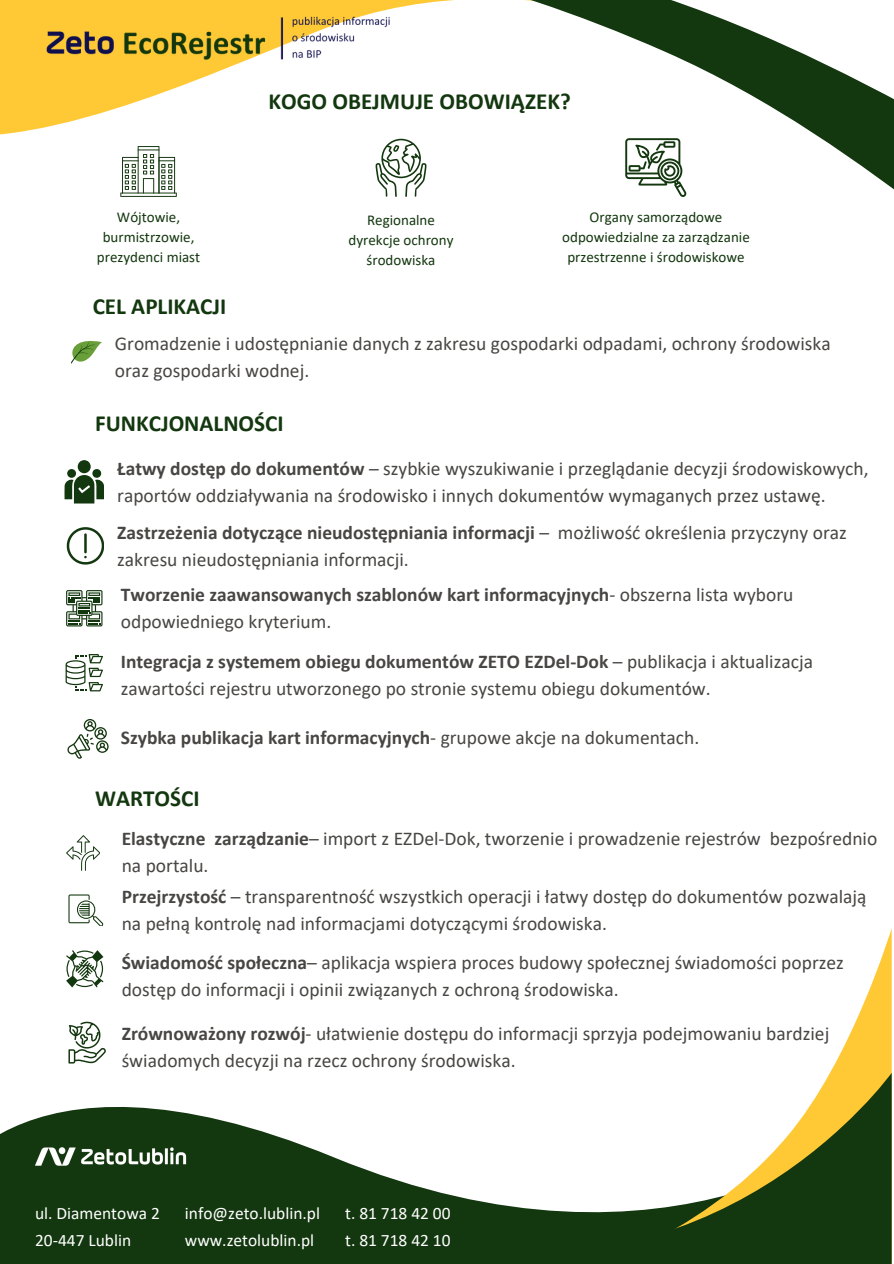
<style>
.page{position:relative;width:894px;height:1264px;background:#fff}
.page>*{position:absolute;margin:0;border:0;box-sizing:border-box;transform-origin:0 0}
.t1{font:700 23.1px "Calibri";color:#13370e}
.t2{font:19.5px/27px "Calibri";color:#474643}
.t3{font:700 19.5px/27px "Calibri";color:#474643}
.t4{font:17.4px/27px "Calibri";color:#fff}
.t5{font:15px/20.2px "Calibri";color:#13370e;text-align:center}
.s1{font-weight:700}
.s2{font-weight:400}
</style>
<div class="page">
<svg style="left:0;top:0;width:893px;height:185px"></svg>
<img style="left:0;top:0;width:433px;height:94px">
<svg style="left:830px;top:931px;width:61px;height:141px"></svg>
<svg style="left:0;top:1072px;width:891px;height:191px;fill:#13370e"></svg>
<img style="left:26px;top:1138px;width:169px;height:36px">
<svg style="left:120px;top:146px;width:56px;height:51px"></svg>
<svg style="left:375px;top:139px;width:51px;height:58px"></svg>
<svg style="left:625px;top:138px;width:61px;height:59px"></svg>
<svg style="left:71px;top:341px;width:30px;height:22px"></svg>
<div style="left:78px;top:460px;width:13px;height:13px;background:#13370e;border-radius:50%"></div>
<div style="left:67px;top:469px;width:9px;height:9px;background:#13370e;border-radius:50%"></div>
<div style="left:92px;top:469px;width:9px;height:9px;background:#13370e;border-radius:50%"></div>
<svg style="left:64px;top:475px;width:40px;height:28px"></svg>
<svg style="left:67px;top:527px;width:37px;height:37px"></svg>
<svg style="left:66px;top:590px;width:36px;height:36px"></svg>
<svg style="left:66px;top:654px;width:37px;height:37px"></svg>
<svg style="left:67px;top:719px;width:41px;height:39px"></svg>
<svg style="left:68px;top:894px;width:35px;height:32px"></svg>
<svg style="left:66px;top:950px;width:37px;height:37px"></svg>
<svg style="left:68px;top:1021px;width:38px;height:42px"></svg>
<svg style="left:66px;top:835px;width:34px;height:35px"></svg>
<h1 class="t1" style="left:268px;top:92px;width:304px">KOGO OBEJMUJE OBOWIĄZEK?</h1>
<p class="t5" style="left:97px;top:208px;width:105px">Wójtowie, burmistrzowie, prezydenci miast</p>
<p class="t5" style="left:348px;top:211px;width:106px">Regionalne dyrekcje ochrony środowiska</p>
<p class="t5" style="left:562px;top:208px;width:189px">Organy samorządowe odpowiedzialne za zarządzanie przestrzenne i środowiskowe</p>
<p class="t1" style="left:93px;top:296px;width:135px">CEL APLIKACJI</p>
<p class="t2" style="left:115px;top:332px;width:717px">Gromadzenie i udostępnianie danych z zakresu gospodarki odpadami, ochrony środowiska oraz gospodarki wodnej.</p>
<p class="t1" style="left:95px;top:413px;width:190px">FUNKCJONALNOŚCI</p>
<h1 class="t2" style="left:117px;top:456px;width:752px"><span class="s1">Łatwy dostęp do dokumentów</span> – szybkie wyszukiwanie i przeglądanie decyzji środowiskowych, raportów oddziaływania na środowisko i innych dokumentów wymaganych przez ustawę.</h1>
<p class="t2" style="left:117px;top:520px;width:731px"><span class="s1">Zastrzeżenia dotyczące nieudostępniania informacji</span> – możliwość określenia przyczyny oraz zakresu nieudostępniania informacji.</p>
<h2 class="t3" style="left:121px;top:582px;width:674px">Tworzenie zaawansowanych szablonów kart informacyjnych<span class="s2">- obszerna lista wyboru odpowiedniego kryterium.</span></h2>
<h1 class="t2" style="left:121px;top:649px;width:693px"><span class="s1">Integracja z systemem obiegu dokumentów ZETO EZDel-Dok</span> – publikacja i aktualizacja zawartości rejestru utworzonego po stronie systemu obiegu dokumentów.</h1>
<p class="t3" style="left:121px;top:725px;width:579px">Szybka publikacja kart informacyjnych<span class="s2">- grupowe akcje na dokumentach.</span></p>
<h2 class="t1" style="left:95px;top:788px;width:106px">WARTOŚCI</h2>
<p class="t2" style="left:122px;top:826px;width:757px"><span class="s1">Elastyczne zarządzanie</span>– import z EZDel-Dok, tworzenie i prowadzenie rejestrów bezpośrednio na portalu.</p>
<h2 class="t2" style="left:122px;top:884px;width:746px"><span class="s1">Przejrzystość</span> – transparentność wszystkich operacji i łatwy dostęp do dokumentów pozwalają na pełną kontrolę nad informacjami dotyczącymi środowiska.</h2>
<p class="t2" style="left:122px;top:950px;width:723px"><span class="s1">Świadomość społeczna</span>– aplikacja wspiera proces budowy społecznej świadomości poprzez dostęp do informacji i opinii związanych z ochroną środowiska.</p>
<h2 class="t2" style="left:122px;top:1021px;width:709px"><span class="s1">Zrównoważony rozwój</span>- ułatwienie dostępu do informacji sprzyja podejmowaniu bardziej świadomych decyzji na rzecz ochrony środowiska.</h2>
<p class="t4" style="left:35px;top:1201px;width:126px">ul. Diamentowa 2<br>20-447 Lublin</p>
<p class="t4" style="left:185px;top:1201px;width:137px">info@zeto.lublin.pl www.zetolublin.pl</p>
<h2 class="t4" style="left:345px;top:1201px;width:107px">t. 81 718 42 00 t. 81 718 42 10</h2>
</div>
